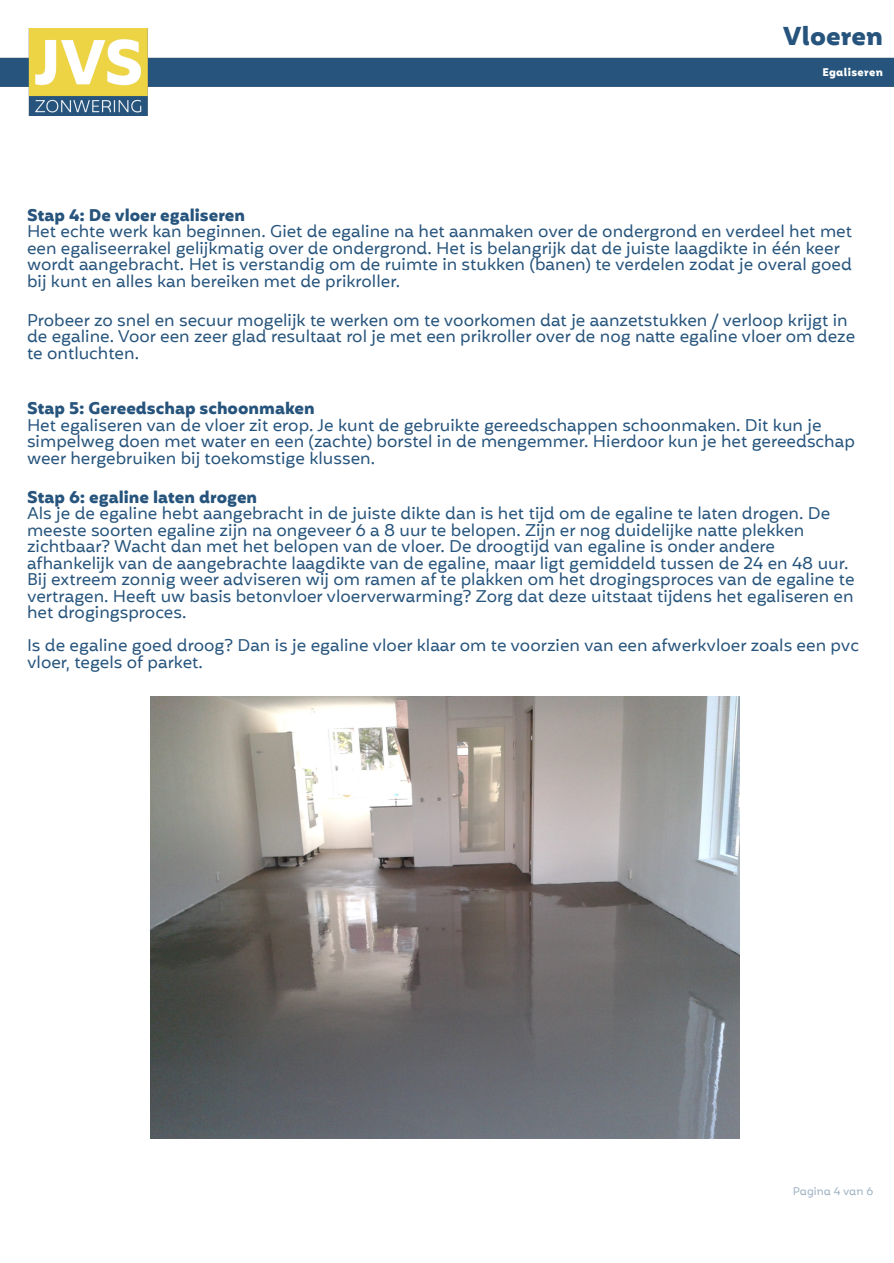
<style>
.page{position:relative;width:894px;height:1263px;background:#fff}
.page>*{position:absolute;margin:0;border:0;box-sizing:border-box;transform-origin:0 0}
.t1{font:700 25.2px "Mohr Alt";color:#26547c}
.t2{font:16.5px/16.5px "Mohr";color:#26547c}
.t3{font:700 16.5px "Mohr";color:#26547c}
.t4{font:10.8px "Mohr Alt";color:#9cb1c3}
.t5{font:700 10.8px "Mohr Alt";letter-spacing:.035em;color:#fff}
</style>
<div class="page">
<img style="left:0;top:29px;width:893px;height:87px">
<img style="left:150px;top:697px;width:589px;height:441px">
<h1 class="t1" style="left:782px;top:22px;width:102px">Vloeren</h1>
<p class="t5" style="left:822px;top:66px;width:62px">Egaliseren</p>
<p class="t3" style="left:27px;top:205px;width:219px">Stap 4: De vloer egaliseren</p>
<p class="t2" style="left:27px;top:223px;width:826px">Het echte werk kan beginnen. Giet de egaline na het aanmaken over de ondergrond en verdeel het met een egaliseerrakel gelijkmatig over de ondergrond. Het is belangrijk dat de juiste laagdikte in één keer wordt aangebracht. Het is verstandig om de ruimte in stukken (banen) te verdelen zodat je overal goed bij kunt en alles kan bereiken met de prikroller.</p>
<p class="t2" style="left:27px;top:312px;width:829px">Probeer zo snel en secuur mogelijk te werken om te voorkomen dat je aanzetstukken / verloop krijgt in de egaline. Voor een zeer glad resultaat rol je met een prikroller over de nog natte egaline vloer om deze te ontluchten.</p>
<p class="t3" style="left:27px;top:399px;width:289px">Stap 5: Gereedschap schoonmaken</p>
<p class="t2" style="left:27px;top:417px;width:829px">Het egaliseren van de vloer zit erop. Je kunt de gebruikte gereedschappen schoonmaken. Dit kun je simpelweg doen met water en een (zachte) borstel in de mengemmer. Hierdoor kun je het gereedschap weer hergebruiken bij toekomstige klussen.</p>
<p class="t3" style="left:27px;top:487px;width:231px">Stap 6: egaline laten drogen</p>
<p class="t2" style="left:27px;top:505px;width:828px">Als je de egaline hebt aangebracht in de juiste dikte dan is het tijd om de egaline te laten drogen. De meeste soorten egaline zijn na ongeveer 6 a 8 uur te belopen. Zijn er nog duidelijke natte plekken zichtbaar? Wacht dan met het belopen van de vloer. De droogtijd van egaline is onder andere afhankelijk van de aangebrachte laagdikte van de egaline, maar ligt gemiddeld tussen de 24 en 48 uur.<br>Bij extreem zonnig weer adviseren wij om ramen af te plakken om het drogingsproces van de egaline te vertragen. Heeft uw basis betonvloer vloerverwarming? Zorg dat deze uitstaat tijdens het egaliseren en het drogingsproces.</p>
<p class="t2" style="left:27px;top:637px;width:833px">Is de egaline goed droog? Dan is je egaline vloer klaar om te voorzien van een afwerkvloer zoals een pvc vloer, tegels of parket.</p>
<p class="t4" style="left:792px;top:1185px;width:82px">Pagina 4 van 6</p>
</div>
